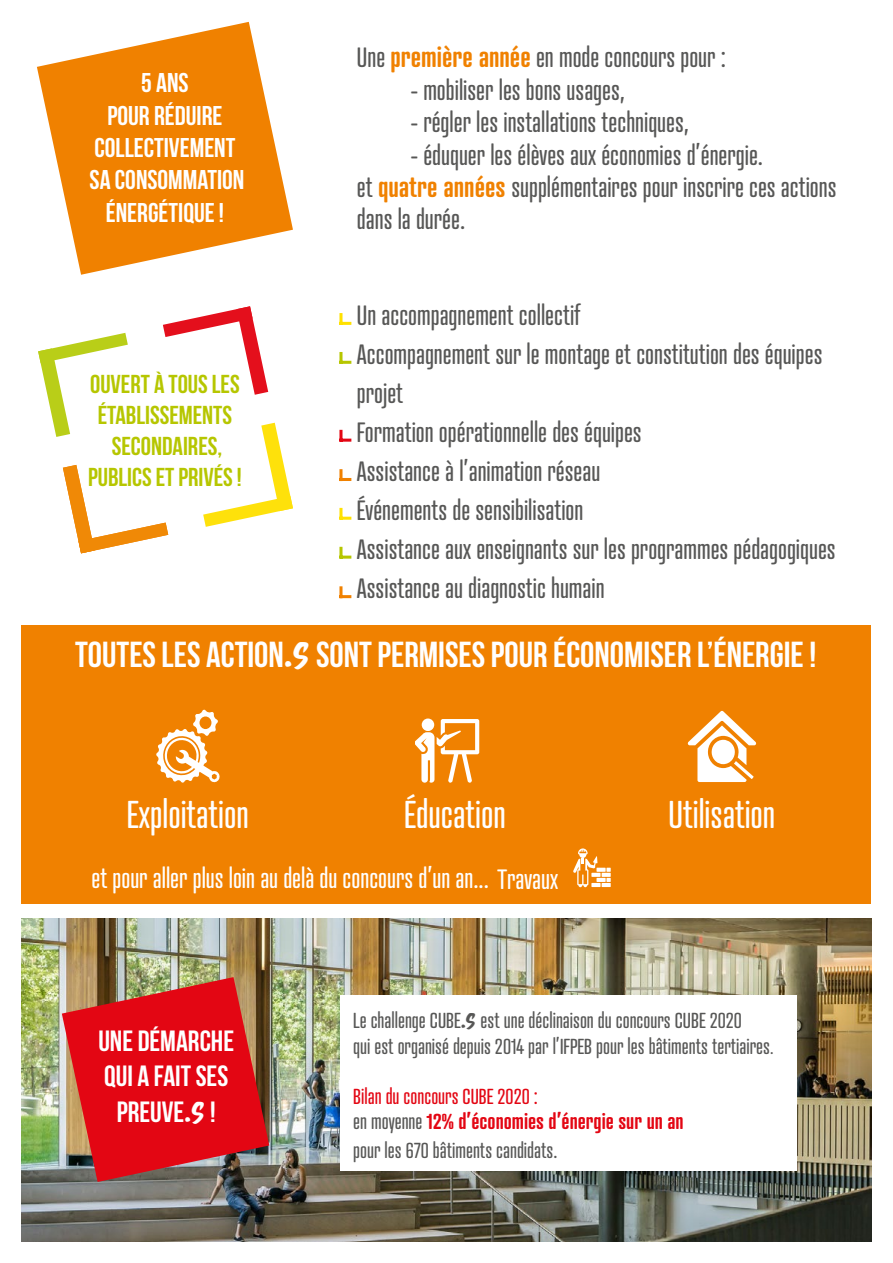
<style>
.page{position:relative;width:893px;height:1263px;background:#fff}
.page>*{position:absolute;margin:0;border:0;box-sizing:border-box;transform-origin:0 0}
.t1{font:37.5px "Atrament";color:#fff}
.t2{font:700 36px "Bebas Neue";color:#fff}
.t3{font:700 29.1px/35.7px "Bebas Neue";color:#fff;text-align:center}
.t4{font:27px/39px "Atrament";color:#575756}
.t5{font:700 27px/32.4px "Bebas Neue";color:#fff;text-align:center}
.t6{font:27px "Atrament";color:#fff}
.t7{font:700 25.8px/30.9px "Bebas Neue";color:#b6c600;text-align:center}
.t8{font:21px/25.2px "Atrament";color:#575756}
.t9{font:600 21px/25.2px "Atrament";color:#e30613}
.s1{font-weight:600;color:#f08100}
.s2{font-family:"Beyond The Mountains";font-weight:400}
.s3{font-family:"Beyond The Mountains";font-weight:400;font-size:45px}
.s4{font-family:"Beyond The Mountains";font-weight:400;font-size:36.45px}
.s5{font-family:"Beyond The Mountains"}
.s6{font-family:"Beyond The Mountains";font-size:27px}
.s7{font-size:18px}
.s8{font-weight:400}
.s9{font-weight:400;color:#575756}
</style>
<div class="page">
<svg style="left:38px;top:306px;width:255px;height:247px"></svg>
<img style="left:22px;top:918px;width:850px;height:324px">
<div style="left:341px;top:995px;width:456px;height:176px;background:#fff"></div>
<div style="left:21px;top:625px;width:850px;height:279px;background:#f08100"></div>
<svg style="left:37px;top:22px;width:256px;height:253px;fill:#f08100"></svg>
<svg style="left:62px;top:977px;width:207px;height:205px;background:#c9292a"></svg>
<svg style="left:339px;top:313px;width:12px;height:12px"></svg>
<svg style="left:339px;top:352px;width:12px;height:12px"></svg>
<svg style="left:339px;top:469px;width:12px;height:12px"></svg>
<svg style="left:339px;top:430px;width:12px;height:12px"></svg>
<svg style="left:339px;top:508px;width:12px;height:12px"></svg>
<svg style="left:339px;top:547px;width:12px;height:12px"></svg>
<svg style="left:339px;top:586px;width:12px;height:12px"></svg>
<svg style="left:688px;top:711px;width:68px;height:71px"></svg>
<svg style="left:156px;top:709px;width:64px;height:74px"></svg>
<svg style="left:573px;top:848px;width:38px;height:39px"></svg>
<svg style="left:415px;top:718px;width:64px;height:65px"></svg>
<p class="t5" style="left:90px;top:66px;width:156px">5 ANS<br>POUR RÉDUIRE<br>COLLECTIVEMENT<br>SA CONSOMMATION<br>ÉNERGÉTIQUE !</p>
<p class="t4" style="left:357px;top:38px;width:370px">Une <span class="s1">première année</span> en mode concours pour :</p>
<p class="t4" style="left:411px;top:70px;width:216px">- mobiliser les bons usages,</p>
<p class="t4" style="left:411px;top:103px;width:280px">- régler les installations techniques,</p>
<p class="t4" style="left:357px;top:138px;width:481px;line-height:32.4px;text-indent:54px">- éduquer les élèves aux économies d’énergie.<br>et <span class="s1">quatre années</span> supplémentaires pour inscrire ces actions dans la durée.</p>
<p class="t4" style="left:357px;top:296px;width:480px">Un accompagnement collectif<br>Accompagnement sur le montage et constitution des équipes projet<br>Formation opérationnelle des équipes<br>Assistance à l’animation réseau<br>Événements de sensibilisation<br>Assistance aux enseignants sur les programmes pédagogiques Assistance au diagnostic humain</p>
<h2 class="t2" style="left:75px;top:635px;width:743px">TOUTES LES ACTION<span class="s2">.</span><span class="s3">s</span> SONT PERMISES POUR ÉCONOMISER L’ÉNERGIE !</h2>
<p class="t7" style="left:88px;top:368px;width:155px">OUVERT À TOUS LES<br>ÉTABLISSEMENTS<br>SECONDAIRES,<br>PUBLICS ET PRIVÉS !</p>
<h1 class="t1" style="left:404px;top:791px;width:103px">Éducation</h1>
<h1 class="t1" style="left:127px;top:791px;width:124px">Exploitation</h1>
<h1 class="t1" style="left:669px;top:791px;width:108px">Utilisation</h1>
<p class="t6" style="left:92px;top:862px;width:468px">et pour aller plus loin au delà du concours d’un an... Travaux</p>
<p class="t3" style="left:98px;top:1022px;width:137px">UNE DÉMARCHE<br>QUI A FAIT SES<br>PREUVE<span class="s2">.</span><span class="s4">s</span> !</p>
<p class="t8" style="left:353px;top:1008px;width:422px">Le challenge CUBE<span class="s5">.</span><span class="s6">s</span> est une déclinaison du concours CUBE 2020<br>qui est organisé depuis 2014 par l’IFPEB pour les bâtiments tertiaires<span class="s7">.</span></p>
<p class="t9" style="left:353px;top:1083px;width:332px"><span class="s8">Bilan du concours CUBE 2020 :<br></span><span class="s9">en moyenne</span> 12% d’économies d’énergie sur un an</p>
<p class="t8" style="left:353px;top:1137px;width:206px">pour les 670 bâtiments candidats.</p>
</div>
